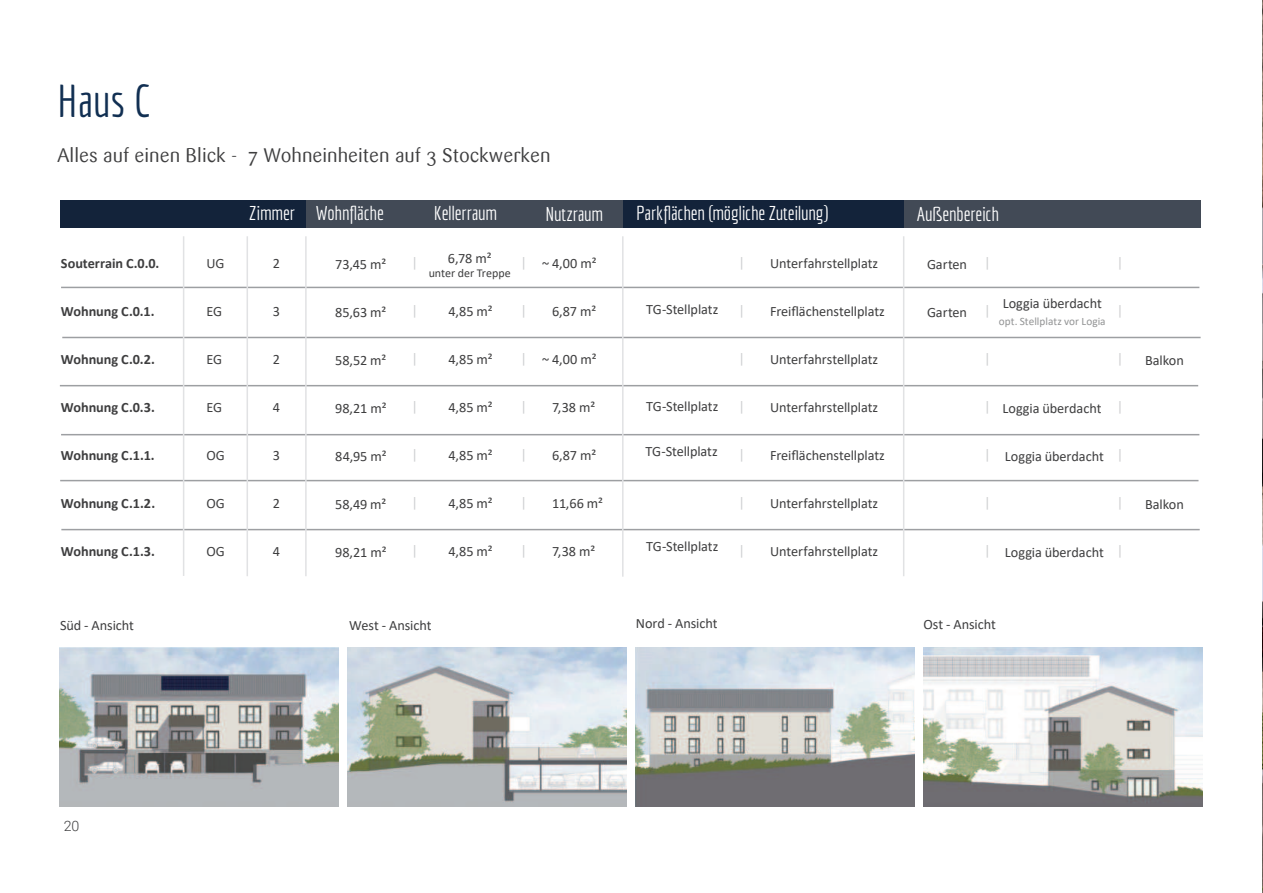
<style>
.page{position:relative;width:1263px;height:893px;background:#fff}
.page>*{position:absolute;margin:0;border:0;box-sizing:border-box;transform-origin:0 0}
.t1{font:45px "Economica";color:#112f52}
.t2{font:19.5px "Economica";letter-spacing:-.01em;color:#fff}
.t3{font:19.5px "Sari";color:#3e3e3f}
.t4{font:14.25px "Calibri";letter-spacing:-.005em;color:#3e3e3f}
.t5{font:700 14.25px "Calibri";letter-spacing:-.005em;color:#3e3e3f}
.t6{font:14.25px "Calibri";color:#cecfd1}
.t7{font:300 14.25px "Roboto";color:#3e3e3f}
.t8{font:12px "Calibri";color:#3e3e3f}
.t9{font:11.25px "Calibri";color:#929394}
</style>
<div class="page">
<img style="left:1262px;top:0;width:1px;height:893px">
<img style="left:60px;top:647px;width:279px;height:159px">
<img style="left:347px;top:648px;width:280px;height:158px">
<img style="left:635px;top:648px;width:280px;height:158px">
<img style="left:923px;top:647px;width:279px;height:159px">
<hr style="left:61px;top:287px;width:1138px;height:1px;background:#9d9fa2">
<hr style="left:62px;top:337px;width:1138px;height:1px;background:#9d9fa2">
<hr style="left:60px;top:385px;width:1138px;height:1px;background:#9d9fa2">
<hr style="left:61px;top:434px;width:1138px;height:1px;background:#9d9fa2">
<hr style="left:60px;top:480px;width:1138px;height:1px;background:#9d9fa2">
<hr style="left:61px;top:529px;width:1139px;height:1px;background:#9d9fa2">
<hr style="left:305px;top:236px;width:2px;height:340px;background:#e1e2e4">
<hr style="left:247px;top:236px;width:1px;height:340px;background:#e1e2e4">
<hr style="left:622px;top:236px;width:1px;height:341px;background:#e1e2e4">
<hr style="left:903px;top:236px;width:1px;height:340px;background:#e1e2e4">
<hr style="left:183px;top:236px;width:1px;height:340px;background:#e1e2e4">
<div style="left:904px;top:201px;width:297px;height:27px;background:#424a56"></div>
<div style="left:622px;top:201px;width:282px;height:27px;background:#13233a"></div>
<div style="left:61px;top:201px;width:245px;height:27px;background:#13233a"></div>
<div style="left:306px;top:201px;width:316px;height:27px;background:#424a56"></div>
<h1 class="t1" style="left:57px;top:76px;width:95px">Haus C</h1>
<h2 class="t3" style="left:57px;top:145px;width:495px">Alles auf einen Blick - 7 Wohneinheiten auf 3 Stockwerken</h2>
<p class="t5" style="left:61px;top:258px;width:100px">Souterrain C.0.0.</p>
<p class="t5" style="left:61px;top:306px;width:95px">Wohnung C.0.1.</p>
<p class="t5" style="left:61px;top:354px;width:96px">Wohnung C.0.2.</p>
<p class="t5" style="left:61px;top:402px;width:95px">Wohnung C.0.3.</p>
<p class="t5" style="left:61px;top:450px;width:95px">Wohnung C.1.1.</p>
<p class="t5" style="left:61px;top:498px;width:96px">Wohnung C.1.2.</p>
<p class="t5" style="left:61px;top:546px;width:95px">Wohnung C.1.3.</p>
<p class="t4" style="left:206px;top:258px;width:20px">UG</p>
<p class="t4" style="left:206px;top:306px;width:17px">EG</p>
<p class="t4" style="left:206px;top:354px;width:17px">EG</p>
<p class="t4" style="left:206px;top:402px;width:17px">EG</p>
<p class="t4" style="left:206px;top:450px;width:20px">OG</p>
<p class="t4" style="left:206px;top:498px;width:20px">OG</p>
<p class="t4" style="left:206px;top:546px;width:20px">OG</p>
<h2 class="t2" style="left:249px;top:202px;width:136px">Zimmer Wohnfläche</h2>
<h2 class="t2" style="left:434px;top:202px;width:65px">Kellerraum</h2>
<h2 class="t2" style="left:636px;top:202px;width:194px">Parkflächen (mögliche Zuteilung)</h2>
<h2 class="t2" style="left:917px;top:203px;width:84px">Außenbereich</h2>
<p class="t4" style="left:448px;top:252px;width:45px">6,78 m²</p>
<p class="t8" style="left:429px;top:265px;width:84px">unter der Treppe</p>
<h2 class="t2" style="left:545px;top:203px;width:59px">Nutzraum</h2>
<p class="t4" style="left:552px;top:258px;width:46px">4,00 m²</p>
<p class="t4" style="left:552px;top:306px;width:46px">6,87 m²</p>
<p class="t4" style="left:552px;top:354px;width:46px">4,00 m²</p>
<p class="t4" style="left:552px;top:402px;width:45px">7,38 m²</p>
<p class="t4" style="left:552px;top:450px;width:46px">6,87 m²</p>
<p class="t4" style="left:552px;top:498px;width:52px">11,66 m²</p>
<p class="t4" style="left:552px;top:546px;width:45px">7,38 m²</p>
<p class="t6" style="left:521px;top:256px;width:8px">|</p>
<p class="t6" style="left:521px;top:304px;width:8px">|</p>
<p class="t6" style="left:521px;top:352px;width:8px">|</p>
<p class="t6" style="left:521px;top:400px;width:8px">|</p>
<p class="t6" style="left:521px;top:448px;width:8px">|</p>
<p class="t6" style="left:521px;top:496px;width:8px">|</p>
<p class="t6" style="left:521px;top:544px;width:8px">|</p>
<p class="t6" style="left:411px;top:257px;width:8px">|</p>
<p class="t6" style="left:411px;top:305px;width:8px">|</p>
<p class="t6" style="left:411px;top:353px;width:8px">|</p>
<p class="t6" style="left:411px;top:401px;width:8px">|</p>
<p class="t6" style="left:411px;top:449px;width:8px">|</p>
<p class="t6" style="left:411px;top:497px;width:8px">|</p>
<p class="t6" style="left:411px;top:545px;width:8px">|</p>
<p class="t6" style="left:738px;top:257px;width:8px">|</p>
<p class="t6" style="left:738px;top:305px;width:8px">|</p>
<p class="t6" style="left:738px;top:353px;width:8px">|</p>
<p class="t6" style="left:738px;top:401px;width:8px">|</p>
<p class="t6" style="left:738px;top:449px;width:8px">|</p>
<p class="t6" style="left:738px;top:497px;width:8px">|</p>
<p class="t6" style="left:738px;top:545px;width:8px">|</p>
<p class="t6" style="left:984px;top:257px;width:8px">|</p>
<p class="t6" style="left:984px;top:305px;width:8px">|</p>
<p class="t6" style="left:984px;top:353px;width:8px">|</p>
<p class="t6" style="left:984px;top:401px;width:8px">|</p>
<p class="t6" style="left:984px;top:449px;width:8px">|</p>
<p class="t6" style="left:984px;top:497px;width:8px">|</p>
<p class="t6" style="left:984px;top:545px;width:8px">|</p>
<p class="t4" style="left:770px;top:253px;width:110px">Unterfahrstellplatz</p>
<p class="t4" style="left:770px;top:301px;width:116px">Frei昀氀ächenstellplatz</p>
<p class="t4" style="left:770px;top:349px;width:110px">Unterfahrstellplatz</p>
<p class="t4" style="left:770px;top:397px;width:110px">Unterfahrstellplatz</p>
<p class="t4" style="left:770px;top:445px;width:116px">Frei昀氀ächenstellplatz</p>
<p class="t4" style="left:770px;top:493px;width:110px">Unterfahrstellplatz</p>
<p class="t4" style="left:770px;top:541px;width:110px">Unterfahrstellplatz</p>
<p class="t4" style="left:335px;top:259px;width:52px">73,45 m²</p>
<p class="t4" style="left:335px;top:307px;width:53px">85,63 m²</p>
<p class="t4" style="left:335px;top:355px;width:53px">58,52 m²</p>
<p class="t4" style="left:335px;top:403px;width:53px">98,21 m²</p>
<p class="t4" style="left:335px;top:451px;width:53px">84,95 m²</p>
<p class="t4" style="left:335px;top:499px;width:53px">58,49 m²</p>
<p class="t4" style="left:335px;top:547px;width:53px">98,21 m²</p>
<p class="t4" style="left:273px;top:258px;width:9px">2</p>
<p class="t4" style="left:273px;top:306px;width:9px">3</p>
<p class="t4" style="left:273px;top:354px;width:9px">2</p>
<p class="t4" style="left:273px;top:402px;width:9px">4</p>
<p class="t4" style="left:273px;top:450px;width:9px">3</p>
<p class="t4" style="left:273px;top:498px;width:9px">2</p>
<p class="t4" style="left:273px;top:546px;width:9px">4</p>
<p class="t4" style="left:927px;top:258px;width:41px">Garten</p>
<p class="t4" style="left:542px;top:260px;width:9px">~</p>
<p class="t4" style="left:1003px;top:298px;width:101px">Loggia überdacht</p>
<p class="t9" style="left:999px;top:313px;width:108px">opt. Stellplatz vor Logia</p>
<p class="t4" style="left:646px;top:300px;width:74px">TG-Stellplatz</p>
<p class="t4" style="left:449px;top:306px;width:46px">4,85 m²</p>
<p class="t4" style="left:927px;top:306px;width:41px">Garten</p>
<p class="t4" style="left:449px;top:354px;width:46px">4,85 m²</p>
<p class="t4" style="left:449px;top:402px;width:46px">4,85 m²</p>
<p class="t4" style="left:449px;top:450px;width:46px">4,85 m²</p>
<p class="t4" style="left:449px;top:498px;width:46px">4,85 m²</p>
<p class="t4" style="left:449px;top:546px;width:46px">4,85 m²</p>
<p class="t4" style="left:542px;top:356px;width:9px">~</p>
<p class="t4" style="left:646px;top:396px;width:74px">TG-Stellplatz</p>
<p class="t4" style="left:646px;top:442px;width:74px">TG-Stellplatz</p>
<p class="t4" style="left:1002px;top:403px;width:101px">Loggia überdacht</p>
<p class="t4" style="left:1005px;top:451px;width:100px">Loggia überdacht</p>
<p class="t4" style="left:646px;top:537px;width:74px">TG-Stellplatz</p>
<p class="t4" style="left:1005px;top:547px;width:100px">Loggia überdacht</p>
<p class="t6" style="left:1117px;top:257px;width:8px">|</p>
<p class="t6" style="left:1117px;top:305px;width:8px">|</p>
<p class="t6" style="left:1117px;top:353px;width:8px">|</p>
<p class="t6" style="left:1117px;top:401px;width:8px">|</p>
<p class="t6" style="left:1117px;top:449px;width:8px">|</p>
<p class="t6" style="left:1117px;top:497px;width:8px">|</p>
<p class="t6" style="left:1117px;top:545px;width:8px">|</p>
<p class="t4" style="left:60px;top:619px;width:76px">Süd - Ansicht</p>
<p class="t4" style="left:349px;top:619px;width:84px">West - Ansicht</p>
<p class="t4" style="left:636px;top:618px;width:83px">Nord - Ansicht</p>
<p class="t4" style="left:923px;top:618px;width:74px">Ost - Ansicht</p>
<p class="t4" style="left:1145px;top:350px;width:40px">Balkon</p>
<p class="t4" style="left:1145px;top:494px;width:40px">Balkon</p>
<p class="t7" style="left:64px;top:818px;width:17px">20</p>
</div>
